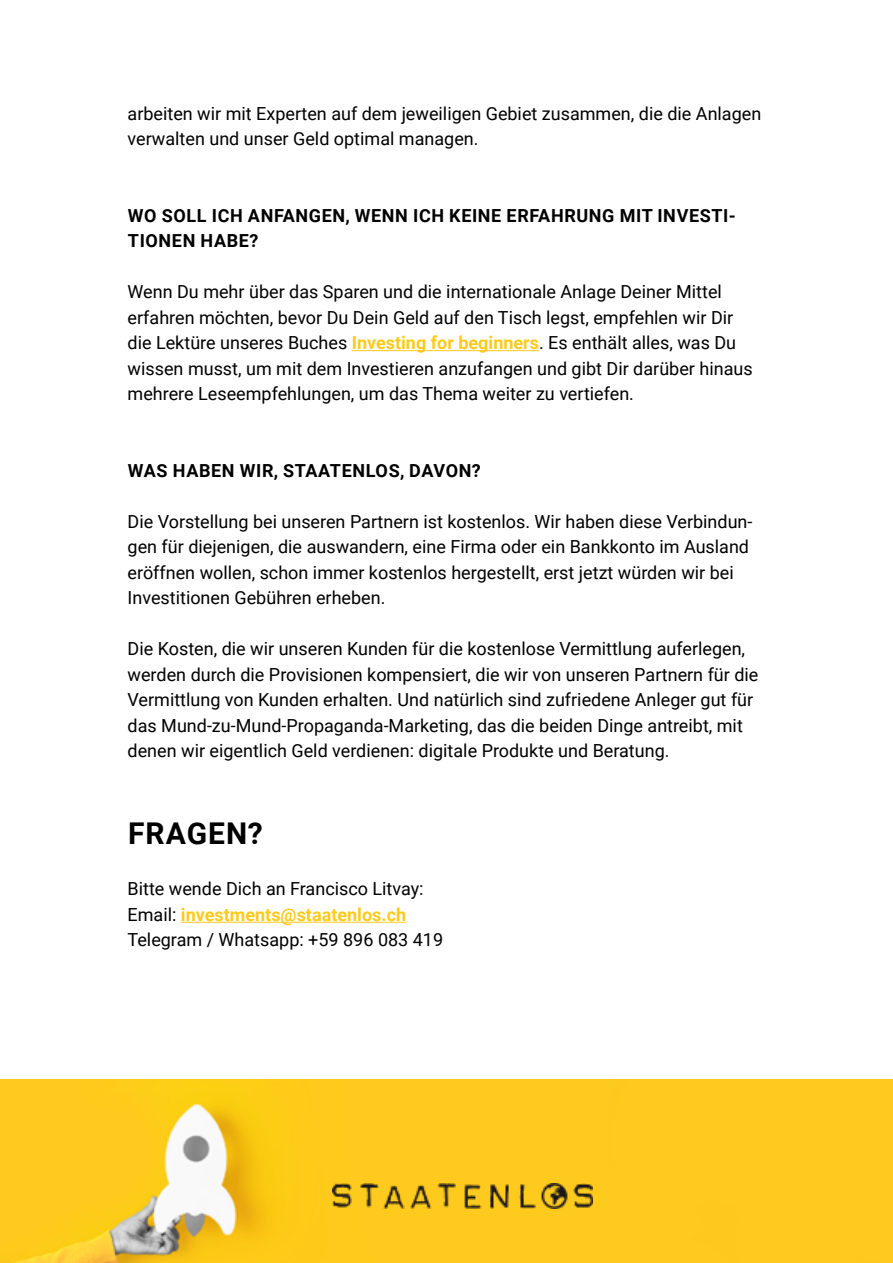
<style>
.page{position:relative;width:893px;height:1263px;background:#fff}
.page>*{position:absolute;margin:0;border:0;box-sizing:border-box;transform-origin:0 0}
.t1{font:700 30px "Roboto";letter-spacing:.035em;color:#000}
.t2{font:18px/25.5px "Roboto";color:#000}
.t3{font:700 18px/25.5px "Roboto";letter-spacing:.035em;color:#000}
.s1{font-weight:700;color:#ffca1b}
</style>
<div class="page">
<img style="left:0;top:1079px;width:893px;height:184px">
<hr style="left:352px;top:350px;width:187px;height:1px;background:#ffca1b">
<hr style="left:181px;top:922px;width:225px;height:1px;background:#ffca1b">
<img style="left:333px;top:1183px;width:259px;height:25px">
<p class="t2" style="left:128px;top:100px;width:635px">arbeiten wir mit Experten auf dem jeweiligen Gebiet zusammen, die die Anlagen verwalten und unser Geld optimal managen.</p>
<p class="t3" style="left:128px;top:202px;width:609px">WO SOLL ICH ANFANGEN, WENN ICH KEINE ERFAHRUNG MIT INVESTI-<br>TIONEN HABE?</p>
<p class="t2" style="left:128px;top:278px;width:627px">Wenn Du mehr über das Sparen und die internationale Anlage Deiner Mittel erfahren möchten, bevor Du Dein Geld auf den Tisch legst, empfehlen wir Dir die Lektüre unseres Buches <span class="s1">Investing for beginners</span>. Es enthält alles, was Du wissen musst, um mit dem Investieren anzufangen und gibt Dir darüber hinaus mehrere Leseempfehlungen, um das Thema weiter zu vertiefen.</p>
<p class="t3" style="left:128px;top:457px;width:354px">WAS HABEN WIR, STAATENLOS, DAVON?</p>
<p class="t2" style="left:128px;top:508px;width:626px">Die Vorstellung bei unseren Partnern ist kostenlos. Wir haben diese Verbindun&shy;gen für diejenigen, die auswandern, eine Firma oder ein Bankkonto im Ausland eröffnen wollen, schon immer kostenlos hergestellt, erst jetzt würden wir bei Investitionen Gebühren erheben.</p>
<p class="t2" style="left:128px;top:636px;width:632px">Die Kosten, die wir unseren Kunden für die kostenlose Vermittlung auferlegen, werden durch die Provisionen kompensiert, die wir von unseren Partnern für die Vermittlung von Kunden erhalten. Und natürlich sind zufriedene Anleger gut für das Mund-zu-Mund-Propaganda-Marketing, das die beiden Dinge antreibt, mit denen wir eigentlich Geld verdienen: digitale Produkte und Beratung.</p>
<h1 class="t1" style="left:128px;top:813px;width:136px">FRAGEN?</h1>
<p class="t2" style="left:128px;top:875px;width:317px">Bitte wende Dich an Francisco Litvay:<br>Email: <span class="s1">investments@staatenlos.ch<br></span>Telegram / Whatsapp: +59 896 083 419</p>
</div>
